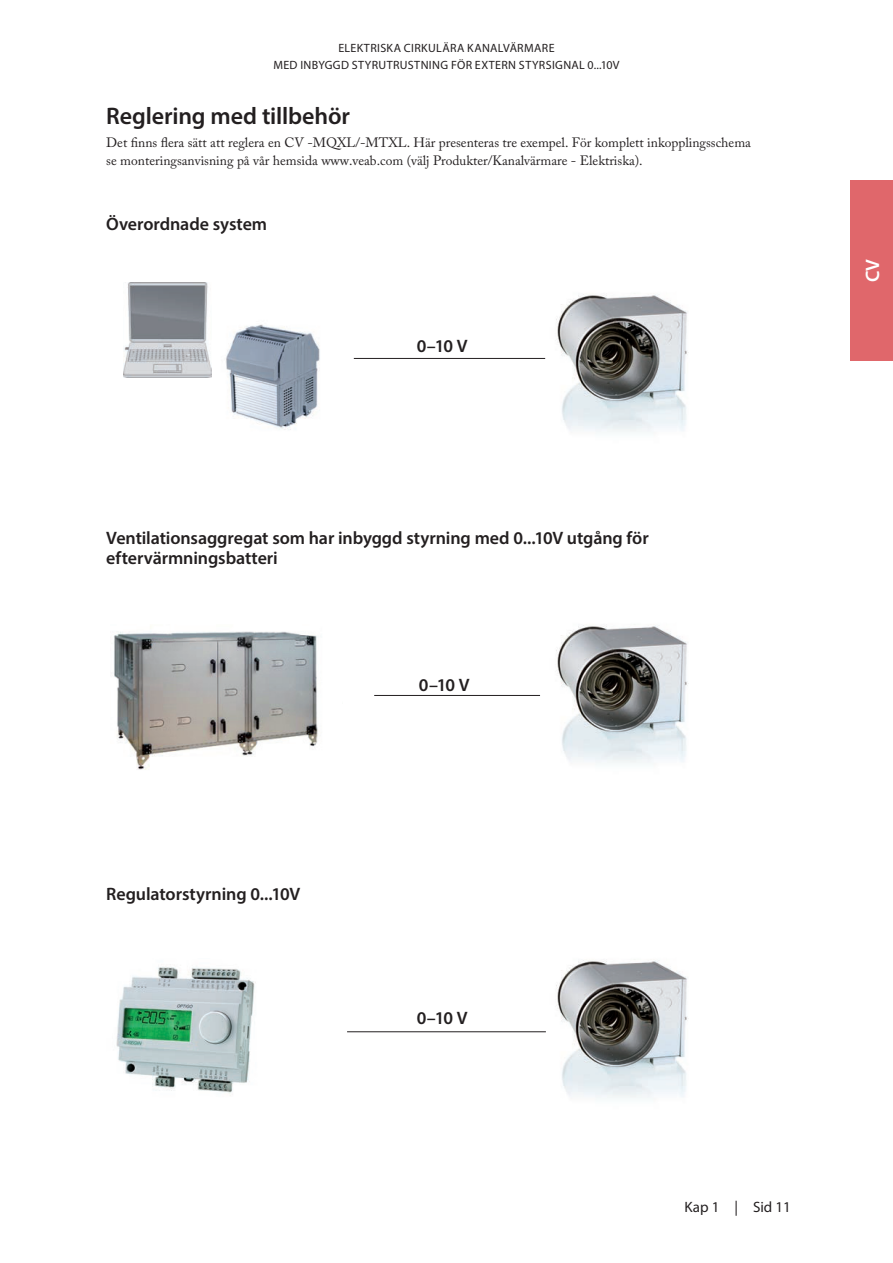
<style>
.page{position:relative;width:893px;height:1263px;background:#fff}
.page>*{position:absolute;margin:0;border:0;box-sizing:border-box;transform-origin:0 0}
.Mell2_-_Svart{font:600 24px "Myriad Pro";letter-spacing:-.005em;color:#231f20}
.t1{font:600 19.5px "Myriad Pro";color:#fff}
.Mell_-_Svart{font:600 18px/19.5px "Myriad Pro";letter-spacing:-.005em;color:#231f20}
.t2{font:15px "Myriad Pro";color:#231f20}
.bröd{font:13.5px/18px "Adobe Caslon Pro";color:#231f20}
.TOP{font:12px "Myriad Pro";letter-spacing:.03em;color:#231f20}
</style>
<div class="page">
<hr style="left:354px;top:358px;width:191px;height:1px;background:#231f20">
<hr style="left:374px;top:695px;width:166px;height:1px;background:#231f20">
<hr style="left:347px;top:1031px;width:199px;height:1px;background:#231f20">
<img style="left:556px;top:294px;width:131px;height:138px">
<img style="left:556px;top:625px;width:131px;height:138px">
<img style="left:556px;top:960px;width:131px;height:138px">
<img style="left:113px;top:631px;width:205px;height:139px">
<img style="left:226px;top:324px;width:94px;height:106px">
<img style="left:124px;top:283px;width:88px;height:95px">
<img style="left:116px;top:967px;width:140px;height:127px">
<div style="left:850px;top:180px;width:43px;height:181px;background:#e0676b"></div>
<p class="TOP" style="left:338px;top:40px;width:218px">ELEKTRISKA CIRKULÄRA KANALVÄRMARE</p>
<p class="TOP" style="left:273px;top:57px;width:348px">MED INBYGGD STYRUTRUSTNING FÖR EXTERN STYRSIGNAL 0...10V</p>
<p class="Mell2_-_Svart" style="left:106px;top:101px;width:245px">Reglering med tillbehör</p>
<p class="bröd" style="left:106px;top:133px;width:646px">Det finns flera sätt att reglera en CV -MQXL/-MTXL. Här presenteras tre exempel. För komplett inkopplingsschema se monteringsanvisning på vår hemsida www.veab.com (välj Produkter/Kanalvärmare - Elektriska).</p>
<p class="Mell_-_Svart" style="left:106px;top:214px;width:162px">Överordnade system</p>
<p class="Mell_-_Svart" style="left:417px;top:335px;width:52px">0–10 V</p>
<p class="Mell_-_Svart" style="left:106px;top:528px;width:544px">Ventilationsaggregat som har inbyggd styrning med 0...10V utgång för eftervärmningsbatteri</p>
<p class="Mell_-_Svart" style="left:419px;top:675px;width:52px">0–10 V</p>
<h2 class="t1" style="left:860px;top:282px;width:25px;rotate:-90deg">CV</h2>
<p class="Mell_-_Svart" style="left:106px;top:884px;width:195px">Regulatorstyrning 0...10V</p>
<p class="Mell_-_Svart" style="left:417px;top:1007px;width:52px">0–10 V</p>
<p class="t2" style="left:684px;top:1197px;width:108px">Kap 1 | Sid 11</p>
</div>
